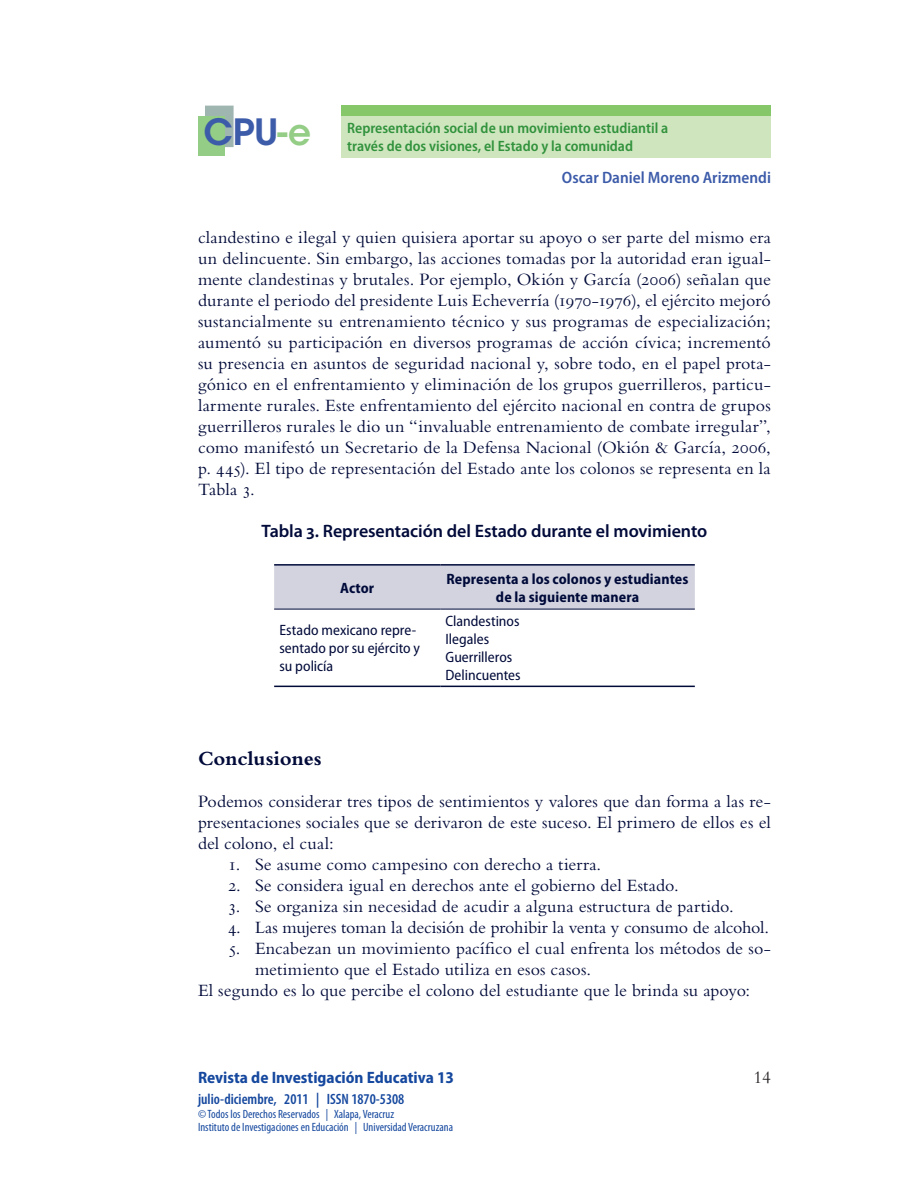
<style>
.page{position:relative;width:918px;height:1188px;background:#fff}
.page>*{position:absolute;margin:0;border:0;box-sizing:border-box;transform-origin:0 0}
.t1{font:600 36px "ITC Avant Garde Std";color:#3c5ba9}
.t2{font:700 21px "Bembo Std";color:#000a39}
.t3{font:18px/21px "Bembo Std";color:#000a39;text-align:justify}
.t4{font:600 18px "Myriad Pro";letter-spacing:-.005em;color:#000a39}
.t5{font:18px "Bembo Std";color:#231f20}
.t6{font:700 semi-condensed 16.5px "Myriad Pro";color:#15489e}
.t7{font:600 semi-condensed 16.5px "Myriad Pro";color:#3c5ba9}
.t8{font:semi-condensed 15px/18px "Myriad Pro";color:#000a39}
.t9{font:600 semi-condensed 15px/18px "Myriad Pro";color:#31923c}
.t10{font:700 semi-condensed 15px/18px "Myriad Pro";letter-spacing:.005em;color:#000a39;text-align:center}
.t11{font:600 condensed 15px "Myriad Pro";color:#15489e}
.t12{font:condensed 12px/13.5px "Myriad Pro";color:#15489e}
.s1{color:#94cd85}
</style>
<div class="page">
<div style="left:205px;top:106px;width:29px;height:41px;background:#9fb5b0;border:2px solid #9fb5b0"></div>
<div style="left:198px;top:116px;width:27px;height:40px;background:#94cd85"></div>
<div style="left:341px;top:116px;width:430px;height:41px;background:#cee5be"></div>
<div style="left:341px;top:106px;width:430px;height:10px;background:#86c769"></div>
<div style="left:274px;top:566px;width:421px;height:43px;background:#d2d3df"></div>
<hr style="left:274px;top:564px;width:166px;height:2px;background:#000a39">
<hr style="left:440px;top:564px;width:255px;height:2px;background:#000a39">
<hr style="left:274px;top:609px;width:166px;height:1px;background:#000a39">
<hr style="left:440px;top:609px;width:255px;height:1px;background:#000a39">
<hr style="left:274px;top:686px;width:166px;height:1px;background:#000a39">
<hr style="left:440px;top:686px;width:255px;height:1px;background:#000a39">
<h1 class="t1" style="left:203px;top:109px;width:109px">CPU<span class="s1">-e</span></h1>
<p class="t9" style="left:347px;top:120px;width:323px">Representación social de un movimiento estudiantil a través de dos visiones, el Estado y la comunidad</p>
<p class="t7" style="left:562px;top:168px;width:211px">Oscar Daniel Moreno Arizmendi</p>
<p class="t3" style="left:198px;top:227px;width:574px">clandestino e ilegal y quien quisiera aportar su apoyo o ser parte del mismo era un delincuente. Sin embargo, las acciones tomadas por la autoridad eran igual&shy;mente clandestinas y brutales. Por ejemplo, Okión y García (2006) señalan que durante el periodo del presidente Luis Echeverría (1970-1976), el ejército mejoró sustancialmente su entrenamiento técnico y sus programas de especialización; aumentó su participación en diversos programas de acción cívica; incrementó su presencia en asuntos de seguridad nacional y, sobre todo, en el papel prota&shy;gónico en el enfrentamiento y eliminación de los grupos guerrilleros, particu&shy;larmente rurales. Este enfrentamiento del ejército nacional en contra de grupos guerrilleros rurales le dio un “invaluable entrenamiento de combate irregular”, como manifestó un Secretario de la Defensa Nacional (Okión &amp; García, 2006, p. 445). El tipo de representación del Estado ante los colonos se representa en la Tabla 3.</p>
<p class="t4" style="left:262px;top:521px;width:447px">Tabla 3. Representación del Estado durante el movimiento</p>
<p class="t10" style="left:340px;top:579px;width:36px">Actor</p>
<p class="t10" style="left:447px;top:570px;width:243px">Representa a los colonos y estudiantes de la siguiente manera</p>
<p class="t8" style="left:279px;top:622px;width:142px">Estado mexicano repre&shy;sentado por su ejército y su policía</p>
<p class="t8" style="left:446px;top:613px;width:77px">Clandestinos<br>Ilegales<br>Guerrilleros<br>Delincuentes</p>
<p class="t2" style="left:198px;top:747px;width:125px">Conclusiones</p>
<p class="t3" style="left:198px;top:791px;width:574px">Podemos considerar tres tipos de sentimientos y valores que dan forma a las re&shy;presentaciones sociales que se derivaron de este suceso. El primero de ellos es el del colono, el cual:</p>
<p class="t3" style="left:228px;top:854px;width:375px">1. Se asume como campesino con derecho a tierra.</p>
<p class="t3" style="left:228px;top:875px;width:452px">2. Se considera igual en derechos ante el gobierno del Estado.</p>
<p class="t3" style="left:228px;top:896px;width:507px">3. Se organiza sin necesidad de acudir a alguna estructura de partido.</p>
<p class="t3" style="left:228px;top:917px;width:543px">4. Las mujeres toman la decisión de prohibir la venta y consumo de alcohol.</p>
<p class="t3" style="left:228px;top:938px;width:545px">5. Encabezan un movimiento pacífico el cual enfrenta los métodos de so-</p>
<p class="t3" style="left:255px;top:959px;width:338px">metimiento que el Estado utiliza en esos casos.</p>
<p class="t3" style="left:198px;top:980px;width:554px">El segundo es lo que percibe el colono del estudiante que le brinda su apoyo:</p>
<p class="t6" style="left:198px;top:1069px;width:258px">Revista de Investigación Educativa 13</p>
<p class="t11" style="left:198px;top:1091px;width:208px">julio-diciembre, 2011 | ISSN 1870-5308</p>
<p class="t12" style="left:198px;top:1107px;width:257px">© Todos los Derechos Reservados | Xalapa, Veracruz<br>Instituto de Investigaciones en Educación | Universidad Veracruzana</p>
<p class="t5" style="left:753px;top:1067px;width:19px">14</p>
</div>
